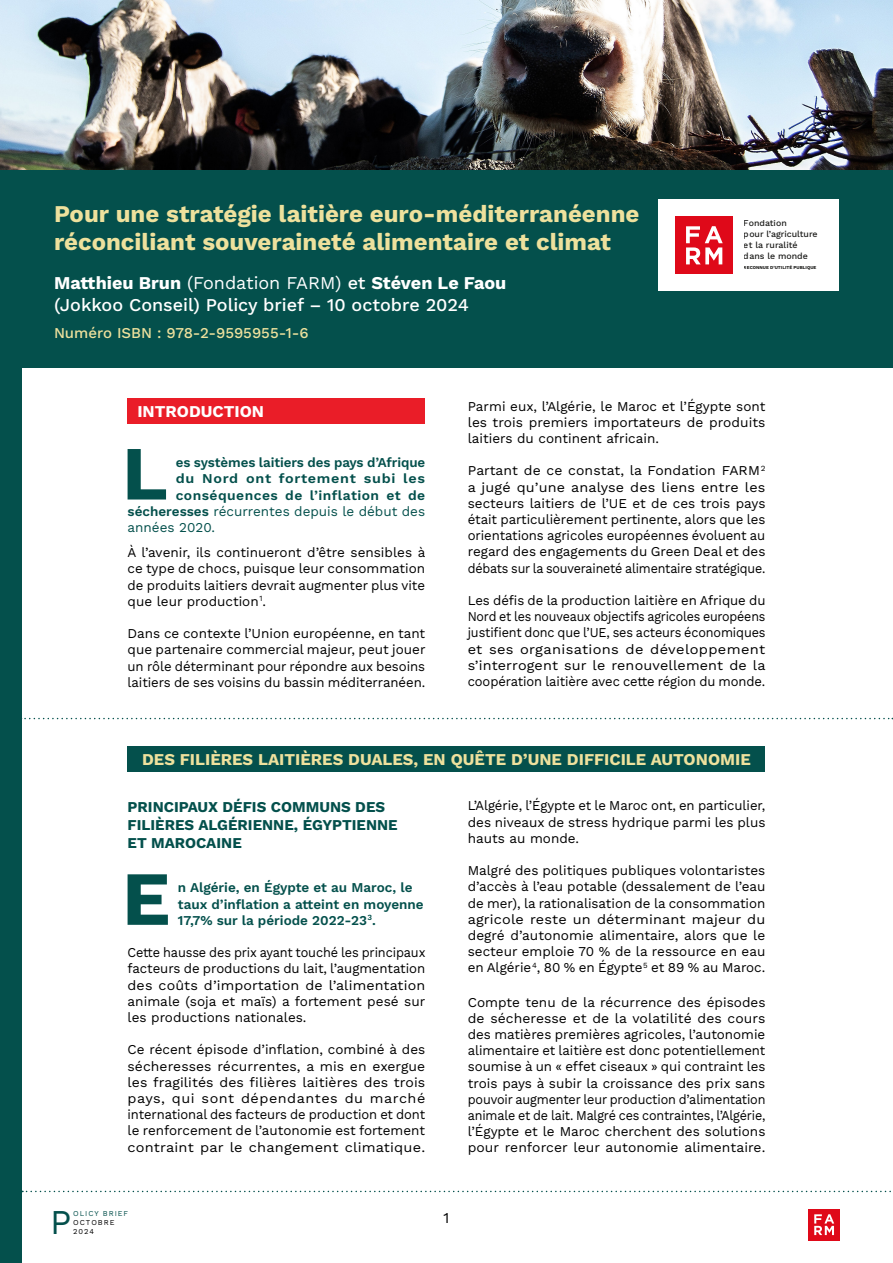
<style>
.page{position:relative;width:893px;height:1263px;background:#fff}
.page>*{position:absolute;margin:0;border:0;box-sizing:border-box;transform-origin:0 0}
.Lettrine{font:700 76.5px "Work Sans";color:#04504c}
.Lettrine-2{font:34.8px "Work Sans";color:#04504c}
.t1{font:700 24px/28.8px "Work Sans";color:#eee19d}
.t2{font:700 18px "Work Sans";color:#fff}
.t3{font:500 18px "Work Sans";color:#fff}
.Title_2{font:700 16.5px "Work Sans";color:#eee19d}
.Title_2-2{font:700 16.5px "Work Sans";color:#fff}
.Title_2-3{font:700 15px/18px "Work Sans";color:#04504c}
.t4{font:500 15px "Work Sans";color:#eee19d}
.Lettrine-3{font:15px "Work Sans";color:#000}
.Paragraph{font:13.5px/16.2px "Work Sans";color:#000;text-align:justify}
.Paragraph-2{font:13.5px/16.2px "Work Sans";color:#000;text-align:justify;scale:.94 1}
.Lettrine-4{font:600 13.5px/16.2px "Work Sans";color:#04504c}
.Lettrine-5{font:13.5px "Work Sans";color:#04504c}
.Lettrine-6{font:600 13.5px "Work Sans";letter-spacing:.03em;color:#04504c}
.Lettrine-7{font:600 13.5px "Work Sans";letter-spacing:.045em;color:#04504c;scale:1.06 1}
.t5{font:500 8.85px/10.8px "Work Sans";color:#1d1d1b}
.Lettrine-8{font:7.5px "Work Sans";letter-spacing:.13em;color:#000}
.Lettrine-9{font:7.5px "Work Sans";letter-spacing:.13em;color:#04504c}
.t6{font:700 4.5px "Work Sans";color:#1d1d1b}
.s1{font-weight:400}
.s2{font-weight:500}
.s3{font-weight:600}
</style>
<div class="page">
<div style="left:128px;top:746px;width:637px;height:25px;background:#04504c"></div>
<svg style="left:21px;top:718px;width:872px;height:1px"></svg>
<svg style="left:22px;top:1191px;width:869px;height:1px"></svg>
<div style="left:808px;top:1209px;width:32px;height:31px;background:#df0919"></div>
<svg style="left:814px;top:1214px;width:20px;height:21px"></svg>
<div style="left:0;top:170px;width:21px;height:1093px;background:#04504c"></div>
<div style="left:128px;top:398px;width:297px;height:26px;background:#ea1d28"></div>
<img style="left:0;top:0;width:893px;height:170px">
<div style="left:0;top:170px;width:893px;height:197px;background:#04504c"></div>
<svg style="left:659px;top:199px;width:180px;height:92px;background:#f9d4d7"></svg>
<p class="t1" style="left:54px;top:198px;width:587px">Pour une stratégie laitière euro-méditerranéenne réconciliant souveraineté alimentaire et climat</p>
<p class="t2" style="left:54px;top:270px;width:454px">Matthieu Brun <span class="s1">(Fondation FARM)</span> <span class="s2">et</span> Stéven Le Faou</p>
<p class="t3" style="left:54px;top:291px;width:416px">(Jokkoo Conseil) Policy brief – 10 octobre 2024</p>
<p class="t4" style="left:54px;top:322px;width:256px">Numéro ISBN : 978-2-9595955-1-6</p>
<p class="t5" style="left:744px;top:218px;width:75px">Fondation<br>pour l’agriculture et la ruralité dans le monde</p>
<p class="t6" style="left:744px;top:264px;width:74px">RECONNUE D’UTILITÉ PUBLIQUE</p>
<p class="Title_2-2" style="left:137px;top:399px;width:128px">INTRODUCTION</p>
<p class="Lettrine" style="left:122px;top:415px;width:48px">L</p>
<p class="Lettrine-4" style="left:176px;top:454px;width:251px">es systèmes laitiers des pays d’Afrique</p>
<p class="Lettrine-7" style="left:176px;top:468px;width:237px">du Nord ont fortement subi les</p>
<p class="Lettrine-6" style="left:176px;top:485px;width:251px">conséquences de l’inflation et de</p>
<p class="Lettrine-5" style="left:128px;top:501px;width:299px"><span class="s3">sécheresses</span> récurrentes depuis le début des</p>
<p class="Lettrine-5" style="left:128px;top:517px;width:89px">années 2020.</p>
<p class="Paragraph" style="left:128px;top:544px;width:299px">À l’avenir, ils continueront d’être sensibles à ce type de chocs, puisque leur consommation de produits laitiers devrait augmenter plus vite que leur production<sup>1</sup>.</p>
<p class="Paragraph" style="left:128px;top:625px;width:299px">Dans ce contexte l’Union européenne, en tant que partenaire commercial majeur, peut jouer un rôle déterminant pour répondre aux besoins laitiers de ses voisins du bassin méditerranéen.</p>
<p class="Paragraph" style="left:468px;top:397px;width:299px">Parmi eux, l’Algérie, le Maroc et l’Égypte sont les trois premiers importateurs de produits laitiers du continent africain.</p>
<p class="Paragraph" style="left:468px;top:462px;width:299px">Partant de ce constat, la Fondation FARM<sup>2 </sup>a jugé qu’une analyse des liens entre les secteurs laitiers de l’UE et de ces trois pays était particulièrement pertinente, alors que les orientations agricoles européennes évoluent au regard des engagements du Green Deal et des débats sur la souveraineté alimentaire stratégique.</p>
<p class="Paragraph" style="left:468px;top:592px;width:299px">Les défis de la production laitière en Afrique du Nord et les nouveaux objectifs agricoles européens justifient donc que l’UE, ses acteurs économiques et ses organisations de développement s’interrogent sur le renouvellement de la coopération laitière avec cette région du monde.</p>
<p class="Title_2" style="left:142px;top:747px;width:610px">DES FILIÈRES LAITIÈRES DUALES, EN QUÊTE D’UNE DIFFICILE AUTONOMIE</p>
<p class="Title_2-3" style="left:128px;top:797px;width:272px">PRINCIPAUX DÉFIS COMMUNS DES<br>FILIÈRES ALGÉRIENNE, ÉGYPTIENNE</p>
<p class="Title_2-3" style="left:128px;top:833px;width:116px">ET MAROCAINE</p>
<p class="Paragraph" style="left:468px;top:797px;width:299px">L’Algérie, l’Égypte et le Maroc ont, en particulier, des niveaux de stress hydrique parmi les plus hauts au monde.</p>
<p class="Paragraph" style="left:468px;top:862px;width:299px">Malgré des politiques publiques volontaristes d’accès à l’eau potable (dessalement de l’eau de mer), la rationalisation de la consommation agricole reste un déterminant majeur du degré d’autonomie alimentaire, alors que le secteur emploie 70 % de la ressource en eau en Algérie<sup>4</sup>, 80 % en Égypte<sup>5</sup> et 89 % au Maroc.</p>
<p class="Paragraph" style="left:468px;top:993px;width:299px">Compte tenu de la récurrence des épisodes de sécheresse et de la volatilité des cours des matières premières agricoles, l’autonomie alimentaire et laitière est donc potentiellement soumise à un « effet ciseaux » qui contraint les trois pays à subir la croissance des prix sans pouvoir augmenter leur production d’alimentation animale et de lait. Malgré ces contraintes, l’Algérie, l’Égypte et le Maroc cherchent des solutions pour renforcer leur autonomie alimentaire.</p>
<p class="Lettrine" style="left:122px;top:841px;width:50px">E</p>
<p class="Lettrine-4" style="left:178px;top:879px;width:247px">n Algérie, en Égypte et au Maroc, le taux d’inflation a atteint en moyenne<br>17,7% sur la période 2022-23<sup>3</sup>.</p>
<p class="Paragraph-2" style="left:128px;top:944px;width:318px">Cette hausse des prix ayant touché les principaux facteurs de productions du lait, l’augmentation des coûts d’importation de l’alimentation animale (soja et maïs) a fortement pesé sur les productions nationales.</p>
<p class="Paragraph" style="left:128px;top:1041px;width:299px">Ce récent épisode d’inflation, combiné à des sécheresses récurrentes, a mis en exergue les fragilités des filières laitières des trois pays, qui sont dépendantes du marché international des facteurs de production et dont le renforcement de l’autonomie est fortement contraint par le changement climatique.</p>
<p class="Lettrine-2" style="left:50px;top:1196px;width:23px">P</p>
<p class="Lettrine-9" style="left:73px;top:1208px;width:56px">OLICY BRIEF</p>
<p class="Lettrine-8" style="left:73px;top:1217px;width:43px">OCTOBRE</p>
<p class="Lettrine-8" style="left:73px;top:1226px;width:22px">2024</p>
<p class="Lettrine-3" style="left:443px;top:1206px;width:7px">1</p>
</div>
